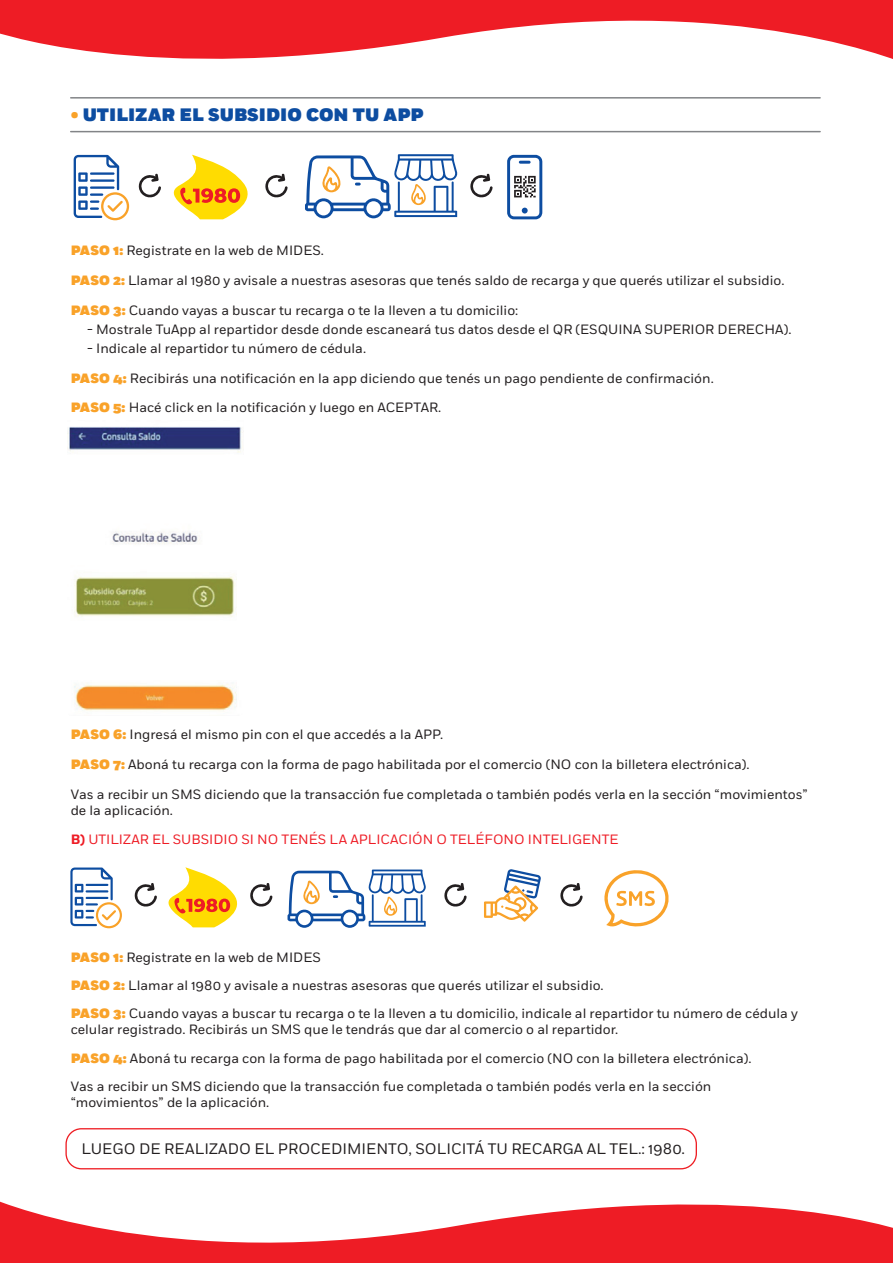
<style>
.page{position:relative;width:893px;height:1263px;background:#fff}
.page>*{position:absolute;margin:0;border:0;box-sizing:border-box;transform-origin:0 0}
.t1{font:900 18px "Fort";color:#0d4da1}
.t2{font:15.15px "Fort";color:#231f20}
.t3{font:13.5px/28.2px "Fort";color:#231f20}
.t4{font:13.5px "Fort";color:#ee1c25}
.s1{color:#f9a229}
.s2{font-weight:900;color:#f9a229}
.s3{font-weight:700}
</style>
<div class="page">
<img style="left:67px;top:427px;width:176px;height:190px">
<img style="left:74px;top:682px;width:163px;height:29px">
<svg style="left:0;top:1201px;width:893px;height:62px;fill:#ee1c25"></svg>
<svg style="left:70px;top:867px;width:52px;height:61px"></svg>
<svg style="left:484px;top:869px;width:57px;height:53px"></svg>
<svg style="left:288px;top:869px;width:138px;height:59px"></svg>
<svg style="left:134px;top:883px;width:23px;height:24px"></svg>
<svg style="left:168px;top:867px;width:104px;height:60px"></svg>
<svg style="left:444px;top:883px;width:23px;height:24px"></svg>
<svg style="left:560px;top:883px;width:23px;height:24px"></svg>
<svg style="left:604px;top:870px;width:65px;height:57px"></svg>
<hr style="left:71px;top:97px;width:749px;height:2px;background:#828487">
<hr style="left:71px;top:131px;width:749px;height:1px;background:#828487">
<svg style="left:74px;top:155px;width:55px;height:65px"></svg>
<svg style="left:507px;top:155px;width:35px;height:64px"></svg>
<svg style="left:173px;top:155px;width:75px;height:64px"></svg>
<svg style="left:138px;top:174px;width:23px;height:24px"></svg>
<svg style="left:265px;top:174px;width:23px;height:24px"></svg>
<svg style="left:470px;top:174px;width:23px;height:24px"></svg>
<svg style="left:305px;top:154px;width:152px;height:64px"></svg>
<svg style="left:0;top:0;width:893px;height:59px;fill:#ee1c25"></svg>
<div style="left:65px;top:1128px;width:632px;height:41px;border:1px solid #ee1d23;border-radius:15px"></div>
<h1 class="t1" style="left:71px;top:104px;width:355px"><span class="s1">•</span> UTILIZAR EL SUBSIDIO CON TU APP</h1>
<p class="t3" style="left:71px;top:236px;width:715px;line-height:29.7px"><span class="s2">PASO 1:</span> Registrate en la web de MIDES.<br><span class="s2">PASO 2:</span> Llamar al 1980 y avisale a nuestras asesoras que tenés saldo de recarga y que querés utilizar el subsidio.<br><span class="s2">PASO 3:</span> Cuando vayas a buscar tu recarga o te la lleven a tu domicilio:</p>
<p class="t3" style="left:87px;top:315px;width:706px">- Mostrale TuApp al repartidor desde donde escaneará tus datos desde el QR (ESQUINA SUPERIOR DERECHA).</p>
<p class="t3" style="left:87px;top:334px;width:280px">- Indicale al repartidor tu número de cédula.</p>
<p class="t3" style="left:71px;top:363px;width:645px;line-height:29.7px"><span class="s2">PASO 4:</span> Recibirás una notificación en la app diciendo que tenés un pago pendiente de confirmación.<br><span class="s2">PASO 5:</span> Hacé click en la notificación y luego en ACEPTAR.</p>
<p class="t3" style="left:71px;top:720px;width:374px"><span class="s2">PASO 6:</span> Ingresá el mismo pin con el que accedés a la APP.</p>
<p class="t3" style="left:71px;top:750px;width:680px"><span class="s2">PASO 7:</span> Aboná tu recarga con la forma de pago habilitada por el comercio (NO con la billetera electrónica).</p>
<p class="t3" style="left:71px;top:786px;width:739px;line-height:16.2px">Vas a recibir un SMS diciendo que la transacción fue completada o también podés verla en la sección “movimientos” de la aplicación.</p>
<p class="t4" style="left:71px;top:832px;width:549px"><span class="s3">B)</span> UTILIZAR EL SUBSIDIO SI NO TENÉS LA APLICACIÓN O TELÉFONO INTELIGENTE</p>
<p class="t3" style="left:71px;top:943px;width:729px"><span class="s2">PASO 1:</span> Registrate en la web de MIDES<br><span class="s2">PASO 2:</span> Llamar al 1980 y avisale a nuestras asesoras que querés utilizar el subsidio.<br><span class="s2">PASO 3:</span> Cuando vayas a buscar tu recarga o te la lleven a tu domicilio, indicale al repartidor tu número de cédula y</p>
<p class="t3" style="left:71px;top:1016px;width:682px">celular registrado. Recibirás un SMS que le tendrás que dar al comercio o al repartidor.<br><span class="s2">PASO 4:</span> Aboná tu recarga con la forma de pago habilitada por el comercio (NO con la billetera electrónica).<br>Vas a recibir un SMS diciendo que la transacción fue completada o también podés verla en la sección</p>
<p class="t3" style="left:71px;top:1088px;width:200px">“movimientos” de la aplicación.</p>
<p class="t2" style="left:82px;top:1139px;width:605px">LUEGO DE REALIZADO EL PROCEDIMIENTO, SOLICITÁ TU RECARGA AL TEL.: 1980.</p>
</div>
